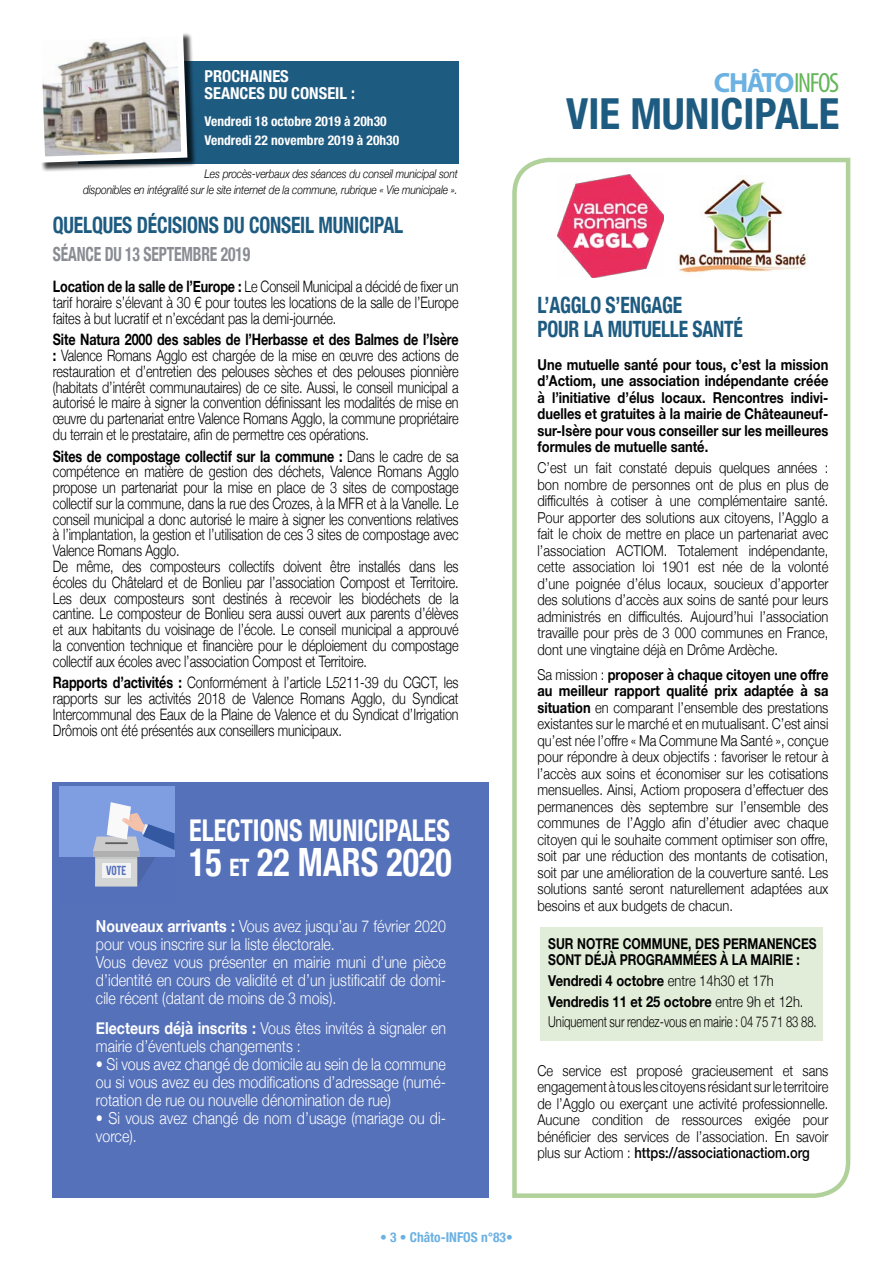
<style>
.page{position:relative;width:893px;height:1263px;background:#fff}
.page>*{position:absolute;margin:0;border:0;box-sizing:border-box;transform-origin:0 0}
.t1{font:700 condensed 42.75px "Helvetica Neue";color:#1e5b81}
.t2{font:700 condensed 39px "Helvetica Neue";color:#fff;scale:.87 1}
.t3{font:700 condensed 30px "Helvetica Neue";color:#fff;scale:.87 1}
.t4{font:700 27.9px "Myriad Pro";letter-spacing:-.065em;color:#6bb1e2}
.t5{font:700 condensed 22.5px/24px "Helvetica Neue";letter-spacing:-.01em;color:#1e5b81;scale:.87 1}
.t6{font:700 condensed 19.5px "Helvetica Neue";letter-spacing:-.01em;color:#898c93;scale:.8 1}
.t7{font:300 16.5px/18px "Helvetica Neue";color:#fff;scale:.86 1}
.t8{font:700 condensed 16.5px/16.5px "Helvetica Neue";color:#fff}
.t9{font:300 15.75px/15.8px "Helvetica Neue";letter-spacing:-.01em;color:#000;text-align:justify;scale:.8 1}
.t10{font:300 15px/16.5px "Helvetica Neue";color:#000;text-align:justify;scale:.86 1}
.t11{font:700 15px/16.5px "Helvetica Neue";color:#000;text-align:justify;scale:.86 1}
.t12{font:700 15px/16.5px "Helvetica Neue";color:#000;scale:.8 1}
.t13{font:700 condensed 13.5px/19.5px "Helvetica Neue";color:#fff}
.t14{font:700 condensed 13.5px "Helvetica Neue";color:#6bb1e2}
.t15{font:italic 300 12px/15.8px "Helvetica Neue";letter-spacing:-.01em;color:#000;text-align:right;scale:.85 1}
.t16{font:10.35px "Bebas";color:#5570ba}
.s1{font-weight:700}
.s2{font-size:24px}
.s3{font-weight:400;font-stretch:condensed;color:#65b65a}
.s4{font-weight:500}
</style>
<div class="page">
<svg style="left:512px;top:157px;width:339px;height:1041px"></svg>
<div style="left:79px;top:61px;width:380px;height:102px;background:#1e5b81"></div>
<div style="left:37px;top:32px;width:160px;height:140px;background:#000;opacity:.75"></div>
<svg style="left:37px;top:32px;width:154px;height:134px"></svg>
<img style="left:557px;top:175px;width:262px;height:103px">
<div style="left:53px;top:782px;width:436px;height:416px;background:#5571ba"></div>
<div style="left:59px;top:786px;width:116px;height:116px;background:#7e9ee1"></div>
<div style="left:59px;top:857px;width:116px;height:45px;background:#5570ba"></div>
<svg style="left:93px;top:802px;width:82px;height:84px"></svg>
<div style="left:540px;top:927px;width:282px;height:114px;background:#e2edd9"></div>
<p class="t8" style="left:204px;top:68px;width:152px">PROCHAINES<br>SEANCES DU CONSEIL :</p>
<p class="t13" style="left:204px;top:111px;width:196px">Vendredi 18 octobre 2019 à 20h30<br>Vendredi 22 novembre 2019 à 20h30</p>
<p class="t15" style="left:83px;top:165px;width:442px">Les procès-verbaux des séances du conseil municipal sont<br>disponibles en intégralité sur le site internet de la commune, rubrique « Vie municipale ».</p>
<h3 class="t5" style="left:53px;top:211px;width:404px">QUELQUES DÉCISIONS DU CONSEIL MUNICIPAL</h3>
<p class="t6" style="left:53px;top:238px;width:248px">SÉANCE DU 13 SEPTEMBRE 2019</p>
<p class="t9" style="left:53px;top:278px;width:509px"><span class="s1">Location de la salle de l’Europe :</span> Le Conseil Municipal a décidé de fixer un tarif horaire s’élevant à 30 € pour toutes les locations de la salle de l’Europe faites à but lucratif et n’excédant pas la demi-journée.</p>
<p class="t9" style="left:53px;top:331px;width:509px"><span class="s1">Site Natura 2000 des sables de l’Herbasse et des Balmes de l’Isère :</span> Valence Romans Agglo est chargée de la mise en œuvre des actions de restauration et d’entretien des pelouses sèches et des pelouses pionnière (habitats d’intérêt communautaires) de ce site. Aussi, le conseil municipal a autorisé le maire à signer la convention définissant les modalités de mise en œuvre du partenariat entre Valence Romans Agglo, la commune propriétaire du terrain et le prestataire, afin de permettre ces opérations.</p>
<p class="t9" style="left:53px;top:447px;width:509px;text-align:left"><span class="s1">Sites de compostage collectif sur la commune :</span> Dans le cadre de sa compétence en matière de gestion des déchets, Valence Romans Agglo propose un partenariat pour la mise en place de 3 sites de compostage collectif sur la commune, dans la rue des Crozes, à la MFR et à la Vanelle. Le conseil municipal a donc autorisé le maire à signer les conventions relatives à l’implantation, la gestion et l’utilisation de ces 3 sites de compostage avec Valence Romans Agglo.<br>De même, des composteurs collectifs doivent être installés dans les écoles du Châtelard et de Bonlieu par l’association Compost et Territoire.<br>Les deux composteurs sont destinés à recevoir les biodéchets de la cantine. Le composteur de Bonlieu sera aussi ouvert aux parents d’élèves et aux habitants du voisinage de l’école. Le conseil municipal a approuvé la convention technique et financière pour le déploiement du compostage collectif aux écoles avec l’association Compost et Territoire.</p>
<p class="t9" style="left:53px;top:674px;width:509px"><span class="s1">Rapports d’activités :</span> Conformément à l’article L5211-39 du CGCT, les rapports sur les activités 2018 de Valence Romans Agglo, du Syndicat Intercommunal des Eaux de la Plaine de Valence et du Syndicat d’Irrigation Drômois ont été présentés aux conseillers municipaux.</p>
<p class="t16" style="left:106px;top:863px;width:22px">VOTE</p>
<h3 class="t3" style="left:189px;top:806px;width:301px">ELECTIONS MUNICIPALES</h3>
<h2 class="t2" style="left:189px;top:829px;width:303px">15 <span class="s2">ET</span> 22 MARS 2020</h2>
<p class="t7" style="left:96px;top:915px;width:408px"><span class="s1">Nouveaux arrivants :</span> Vous avez jusqu’au 7 février 2020 pour vous inscrire sur la liste électorale.<br>Vous devez vous présenter en mairie muni d’une pièce d’identité en cours de validité et d’un justificatif de domi&shy;cile récent (datant de moins de 3 mois).</p>
<p class="t7" style="left:96px;top:1018px;width:408px"><span class="s1">Electeurs déjà inscrits :</span> Vous êtes invités à signaler en mairie d’éventuels changements :</p>
<p class="t7" style="left:96px;top:1054px;width:408px;text-align:justify">• Si vous avez changé de domicile au sein de la commune ou si vous avez eu des modifications d’adressage (numé&shy;rotation de rue ou nouvelle dénomination de rue)</p>
<p class="t7" style="left:96px;top:1108px;width:408px">• Si vous avez changé de nom d’usage (mariage ou di&shy;vorce).</p>
<h3 class="t4" style="left:714px;top:64px;width:127px">CHÂTO<span class="s3">INFOS</span></h3>
<h1 class="t1" style="left:566px;top:78px;width:274px">VIE MUNICIPALE</h1>
<h3 class="t5" style="left:537px;top:291px;width:238px">L’AGGLO S’ENGAGE<br>POUR LA MUTUELLE SANTÉ</h3>
<p class="t11" style="left:537px;top:357px;width:340px">Une mutuelle santé pour tous, c’est la mission d’Actiom, une association indépendante créée à l’initiative d’élus locaux. Rencontres indivi&shy;duelles et gratuites à la mairie de Châteauneuf&shy;sur-Isère pour vous conseiller sur les meilleures formules de mutuelle santé.</p>
<p class="t10" style="left:537px;top:458px;width:340px">C’est un fait constaté depuis quelques années : bon nombre de personnes ont de plus en plus de difficultés à cotiser à une complémentaire santé.<br>Pour apporter des solutions aux citoyens, l’Agglo a fait le choix de mettre en place un partenariat avec l’association ACTIOM. Totalement indépendante, cette association loi 1901 est née de la volonté d’une poignée d’élus locaux, soucieux d’apporter des solutions d’accès aux soins de santé pour leurs administrés en difficultés. Aujourd’hui l’association travaille pour près de 3 000 communes en France, dont une vingtaine déjà en Drôme Ardèche.</p>
<p class="t10" style="left:537px;top:665px;width:340px">Sa mission : <span class="s1">proposer à chaque citoyen une offre au meilleur rapport qualité prix adaptée à sa situation</span> en comparant l’ensemble des prestations existantes sur le marché et en mutualisant. C’est ainsi qu’est née l’offre « Ma Commune Ma Santé », conçue pour répondre à deux objectifs : favoriser le retour à l’accès aux soins et économiser sur les cotisations mensuelles. Ainsi, Actiom proposera d’effectuer des permanences dès septembre sur l’ensemble des communes de l’Agglo afin d’étudier avec chaque citoyen qui le souhaite comment optimiser son offre, soit par une réduction des montants de cotisation, soit par une amélioration de la couverture santé. Les solutions santé seront naturellement adaptées aux besoins et aux budgets de chacun.</p>
<p class="t12" style="left:548px;top:935px;width:337px">SUR NOTRE COMMUNE, DES PERMANENCES<br>SONT DÉJÀ PROGRAMMÉES À LA MAIRIE :</p>
<p class="t10" style="left:548px;top:969px;width:314px;line-height:20.7px;text-align:left"><span class="s1">Vendredi 4 octobre</span> entre 14h30 et 17h<br><span class="s1">Vendredis 11 et 25 octobre</span> entre 9h et 12h.<br>Uniquement sur rendez-vous en mairie : 04 75 71 83 88.</p>
<p class="t10" style="left:537px;top:1061px;width:340px">Ce service est proposé gracieusement et sans engagement à tous les citoyens résidant sur le territoire de l’Agglo ou exerçant une activité professionnelle.<br>Aucune condition de ressources exigée pour bénéficier des services de l’association. En savoir plus sur Actiom : <span class="s4">https://associationactiom.org</span></p>
<p class="t14" style="left:380px;top:1226px;width:134px">• 3 • Châto-INFOS n°83•</p>
</div>
